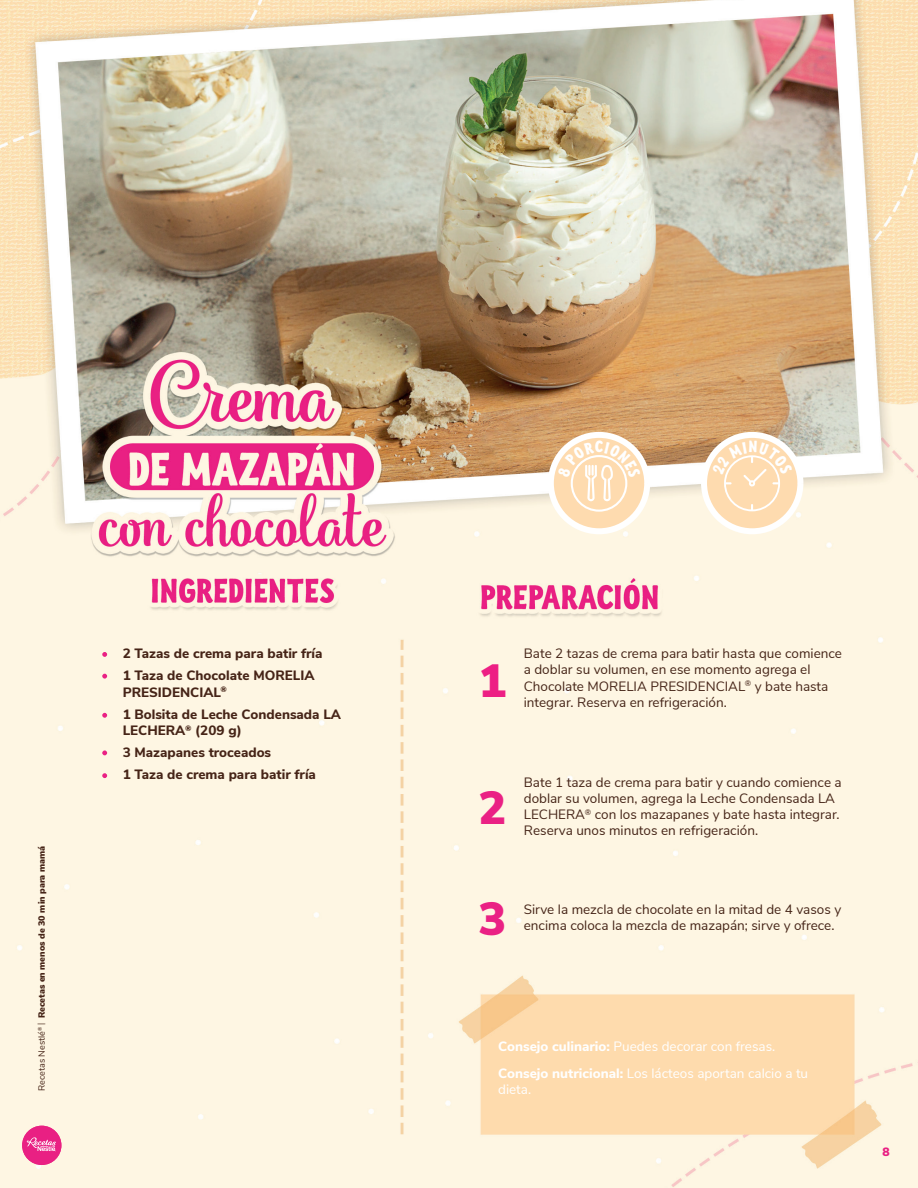
<style>
.page{position:relative;width:918px;height:1188px;background:#fff}
.page>*{position:absolute;margin:0;border:0;box-sizing:border-box;transform-origin:0 0}
.t1{font:900 46.5px "Nunito Sans";color:#ea2184}
.t2{font:900 46.5px "Nunito Sans";color:#ed1f84}
.t3{font:13.5px/16.2px "Nunito Sans";color:#452417}
.t4{font:800 13.5px/22.2px "Nunito Sans";color:#462417}
.t5{font:13.5px/16.2px "Nunito Sans";color:#fff}
.t6{font:900 12px "Nunito Sans";color:#e92083}
.t7{font:900 9px "Nunito Sans";color:#462417}
.s1{font-weight:400}
.s2{font-family:"Photo Wall Poster Serif";font-weight:400}
.s3{font-weight:800}
</style>
<div class="page">
<img style="left:0;top:645px;width:918px;height:543px">
<img style="left:22px;top:1126px;width:39px;height:39px;border-radius:20px">
<svg style="left:27px;top:1137px;width:29px;height:14px"></svg>
<img style="left:0;top:0;width:918px;height:645px">
<svg style="left:701px;top:432px;width:102px;height:102px"></svg>
<svg style="left:548px;top:432px;width:102px;height:102px"></svg>
<svg style="left:102px;top:652px;width:5px;height:5px"></svg>
<svg style="left:102px;top:674px;width:5px;height:5px"></svg>
<svg style="left:102px;top:713px;width:5px;height:5px"></svg>
<svg style="left:102px;top:750px;width:5px;height:5px"></svg>
<svg style="left:102px;top:773px;width:5px;height:5px"></svg>
<svg style="left:557px;top:441px;width:84px;height:61px"></svg>
<svg style="left:712px;top:441px;width:81px;height:70px"></svg>
<p class="t7" style="left:35px;top:1091px;width:246px;rotate:-90deg"><span class="s1">Recetas Nestlé</span><sup>®</sup> <span class="s2">|</span> Recetas en menos de 30 min para mamá</p>
<p class="t4" style="left:123px;top:642px;width:201px">2 Tazas de crema para batir fría<br>1 Taza de Chocolate MORELIA</p>
<p class="t4" style="left:123px;top:680px;width:220px">PRESIDENCIAL<sup>®<br></sup>1 Bolsita de Leche Condensada LA</p>
<p class="t4" style="left:123px;top:718px;width:195px">LECHERA<sup>®</sup> (209 g)<br>3 Mazapanes troceados<br>1 Taza de crema para batir fría</p>
<h1 class="t2" style="left:479px;top:646px;width:29px">1</h1>
<p class="t3" style="left:524px;top:645px;width:320px">Bate 2 tazas de crema para batir hasta que comience a doblar su volumen, en ese momento agrega el Chocolate MORELIA PRESIDENCIAL<sup>®</sup> y bate hasta integrar. Reserva en refrigeración.</p>
<h1 class="t1" style="left:479px;top:773px;width:29px">2</h1>
<p class="t3" style="left:524px;top:773px;width:319px">Bate 1 taza de crema para batir y cuando comience a doblar su volumen, agrega la Leche Condensada LA LECHERA<sup>®</sup> con los mazapanes y bate hasta integrar.<br>Reserva unos minutos en refrigeración.</p>
<h1 class="t1" style="left:479px;top:884px;width:29px">3</h1>
<p class="t3" style="left:524px;top:900px;width:319px">Sirve la mezcla de chocolate en la mitad de 4 vasos y encima coloca la mezcla de mazapán; sirve y ofrece.</p>
<p class="t5" style="left:498px;top:1038px;width:278px"><span class="s3">Consejo culinario:</span> Puedes decorar con fresas.</p>
<p class="t5" style="left:498px;top:1064px;width:311px"><span class="s3">Consejo nutricional:</span> Los lácteos aportan calcio a tu dieta.</p>
<p class="t6" style="left:883px;top:1143px;width:9px">8</p>
</div>
